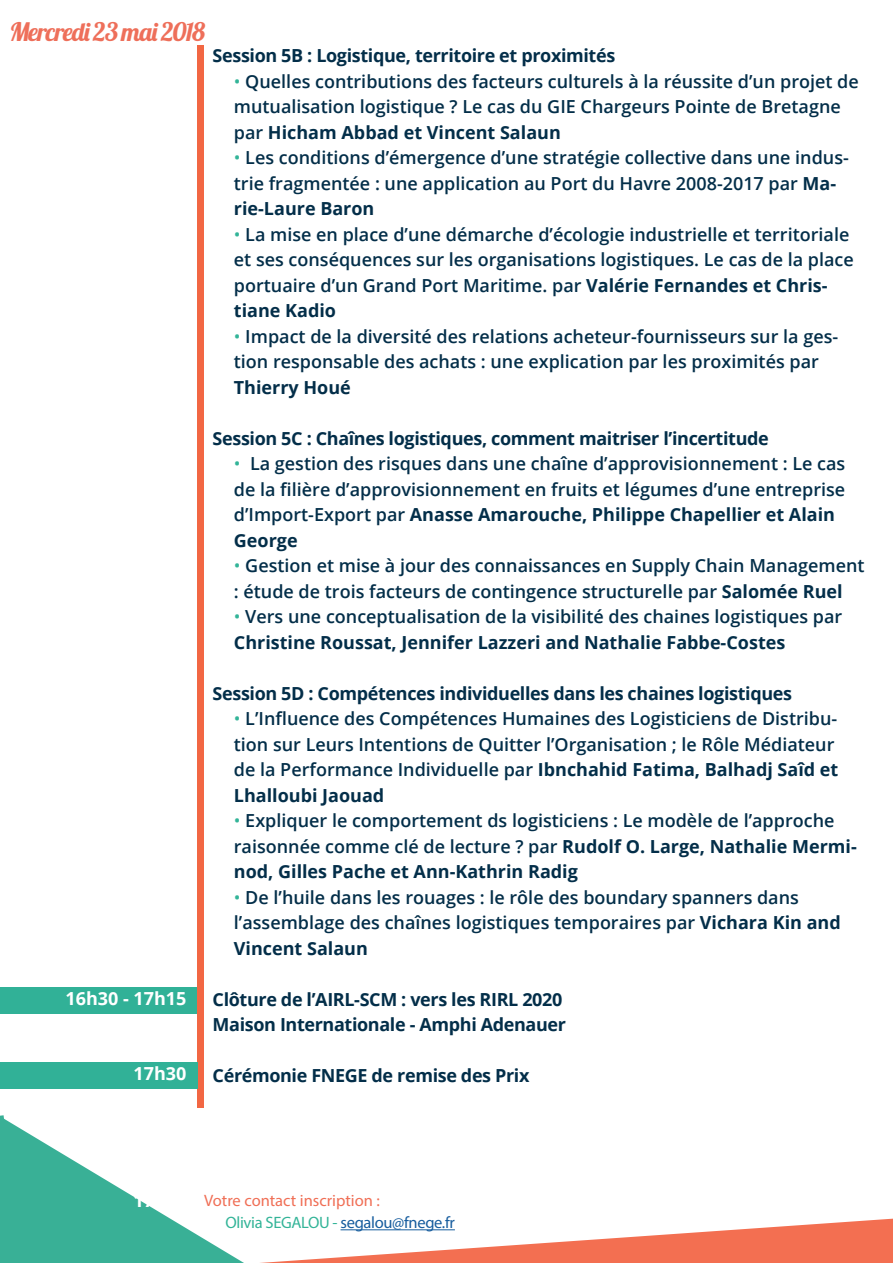
<style>
.page{position:relative;width:893px;height:1263px;background:#fff}
.page>*{position:absolute;margin:0;border:0;box-sizing:border-box;transform-origin:0 0}
.t1{font:25.5px "Lobster 1.4";letter-spacing:-.04em;color:#ee6f5a}
.t2{font:600 18px/25.5px "Open Sans";color:#032e49}
.t3{font:700 18px "Open Sans";letter-spacing:-.02em;color:#032e49}
.t4{font:700 18px "Open Sans";color:#fff}
.t5{font:16.5px "Myriad Pro";letter-spacing:-.02em;color:#175d9e}
.t6{font:16.5px "Myriad Pro";color:#f06f56}
.s1{font-weight:400;color:#33b498}
.s2{font-weight:700}
.s3{color:#33b498}
</style>
<div class="page">
<div style="left:0;top:987px;width:197px;height:27px;background:#31b197"></div>
<div style="left:197px;top:45px;width:7px;height:1062px;background:#f26743"></div>
<svg style="left:0;top:1115px;width:244px;height:148px"></svg>
<svg style="left:260px;top:1219px;width:633px;height:44px"></svg>
<hr style="left:341px;top:1229px;width:114px;height:1px;background:#175d9e">
<div style="left:0;top:1062px;width:197px;height:27px;background:#31b197"></div>
<p class="t1" style="left:10px;top:16px;width:197px">Mercredi 23 mai 2018</p>
<p class="t4" style="left:66px;top:986px;width:123px">16h30 - 17h15</p>
<p class="t4" style="left:134px;top:1061px;width:54px">17h30</p>
<p class="t3" style="left:213px;top:43px;width:404px">Session 5B : Logistique, territoire et proximités</p>
<p class="t2" style="left:234px;top:68px;width:626px"><span class="s1">•</span> Quelles contributions des facteurs culturels à la réussite d’un projet de mutualisation logistique ? Le cas du GIE Chargeurs Pointe de Bretagne par <span class="s2">Hicham Abbad et Vincent Salaun</span></p>
<p class="t2" style="left:234px;top:144px;width:616px"><span class="s1">•</span> Les conditions d’émergence d’une stratégie collective dans une indus&shy;trie fragmentée : une application au Port du Havre 2008-2017 par <span class="s2">Ma&shy;rie-Laure Baron</span></p>
<p class="t2" style="left:234px;top:221px;width:621px"><span class="s1">•</span> La mise en place d’une démarche d’écologie industrielle et territoriale et ses conséquences sur les organisations logistiques. Le cas de la place portuaire d’un Grand Port Maritime. par <span class="s2">Valérie Fernandes et Chris&shy;tiane Kadio</span></p>
<p class="t2" style="left:234px;top:323px;width:606px"><span class="s1">•</span> Impact de la diversité des relations acheteur-fournisseurs sur la ges&shy;tion responsable des achats : une explication par les proximités par<br><span class="s2">Thierry Houé</span></p>
<p class="t3" style="left:213px;top:425px;width:558px">Session 5C : Chaînes logistiques, comment maitriser l’incertitude</p>
<p class="t2" style="left:234px;top:450px;width:613px"><span class="s1">•</span> La gestion des risques dans une chaîne d’approvisionnement : Le cas de la filière d’approvisionnement en fruits et légumes d’une entreprise d’Import-Export par <span class="s2">Anasse Amarouche, Philippe Chapellier et Alain George</span></p>
<p class="t2" style="left:234px;top:552px;width:632px"><span class="s1">•</span> Gestion et mise à jour des connaissances en Supply Chain Management : étude de trois facteurs de contingence structurelle par <span class="s2">Salomée Ruel</span></p>
<p class="t2" style="left:234px;top:603px;width:610px"><span class="s1">•</span> Vers une conceptualisation de la visibilité des chaines logistiques par<br><span class="s2">Christine Roussat, Jennifer Lazzeri and Nathalie Fabbe-Costes</span></p>
<p class="t3" style="left:213px;top:680px;width:581px">Session 5D : Compétences individuelles dans les chaines logistiques</p>
<p class="t2" style="left:234px;top:705px;width:606px"><span class="s1">•</span> L’Influence des Compétences Humaines des Logisticiens de Distribu&shy;tion sur Leurs Intentions de Quitter l’Organisation ; le Rôle Médiateur de la Performance Individuelle par <span class="s2">Ibnchahid Fatima, Balhadj Saîd et Lhalloubi Jaouad</span></p>
<p class="t2" style="left:234px;top:807px;width:624px"><span class="s1">•</span> Expliquer le comportement ds logisticiens : Le modèle de l’approche raisonnée comme clé de lecture ? par <span class="s2">Rudolf O. Large, Nathalie Mermi&shy;nod, Gilles Pache et Ann-Kathrin Radig</span></p>
<p class="t2" style="left:234px;top:884px;width:608px"><span class="s1">•</span> De l’huile dans les rouages : le rôle des boundary spanners dans l’assemblage des chaînes logistiques temporaires par <span class="s2">Vichara Kin and<br>Vincent Salaun</span></p>
<p class="t3" style="left:213px;top:986px;width:351px">Clôture de l’AIRL-SCM : vers les RIRL 2020</p>
<p class="t3" style="left:213px;top:1012px;width:355px">Maison Internationale - Amphi Adenauer</p>
<p class="t3" style="left:213px;top:1063px;width:318px">Cérémonie FNEGE de remise des Prix</p>
<p class="t6" style="left:204px;top:1190px;width:177px">Votre contact inscription :</p>
<p class="t5" style="left:225px;top:1212px;width:231px"><span class="s3">Olivia SEGALOU -</span> segalou@fnege.fr</p>
</div>
